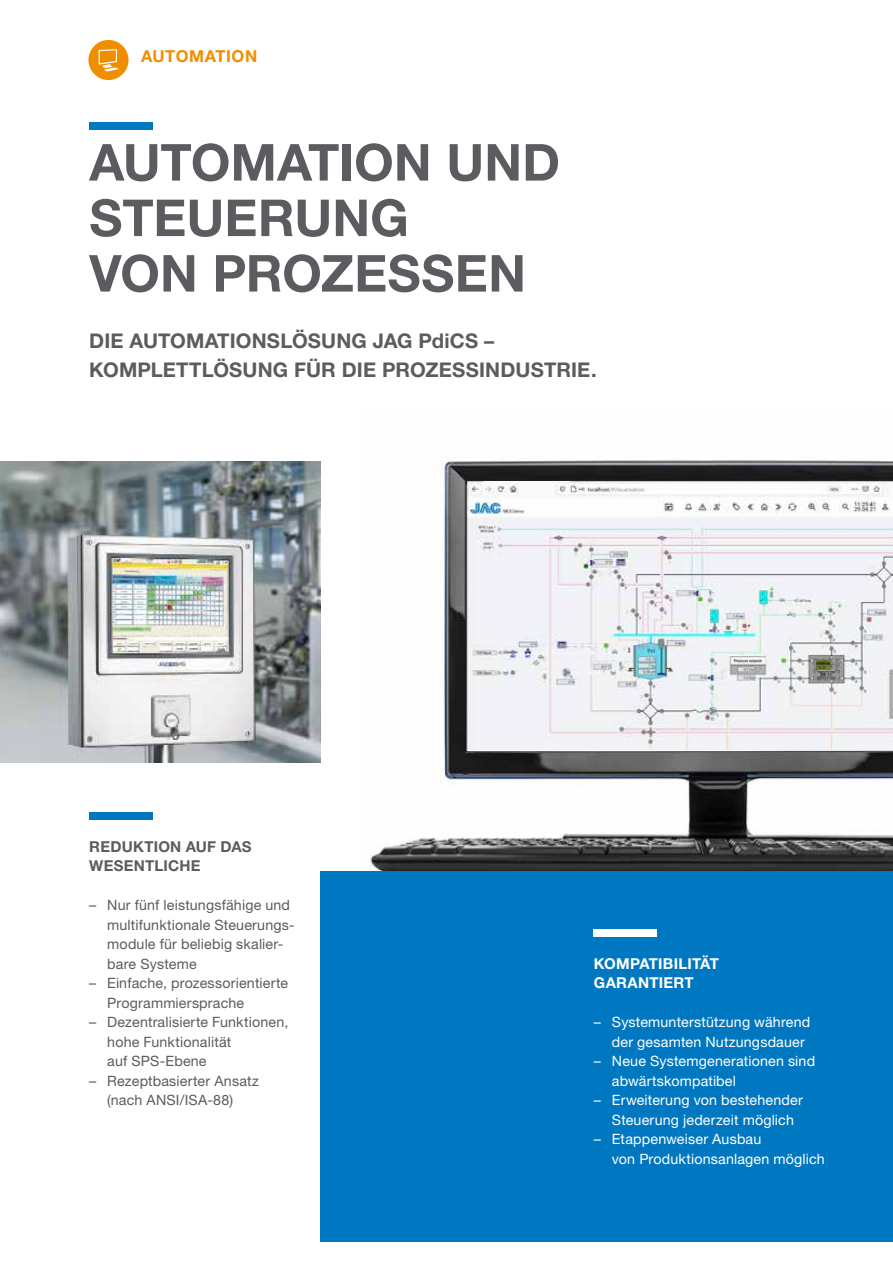
<style>
.page{position:relative;width:893px;height:1263px;background:#fff}
.page>*{position:absolute;margin:0;border:0;box-sizing:border-box;transform-origin:0 0}
.t1{font:700 51px/55.5px "Helvetica Neue LTW1 G";color:#5c5b60}
.t2{font:700 20.25px/29.2px "Helvetica Neue LTW1 G";letter-spacing:.005em;color:#5c5b60}
.t3{font:700 16.5px "Helvetica Neue LTW1 G";letter-spacing:.035em;color:#f18e00}
.t4{font:700 15px/19.5px "Helvetica Neue LTW1 G";letter-spacing:.015em;color:#5c5b60}
.t5{font:700 15px/19.5px "Helvetica Neue LTW1 G";letter-spacing:.015em;color:#fff}
.t6{font:14.25px/19.5px "Helvetica Neue LTW1 G";letter-spacing:.01em;color:#5c5b60}
.t7{font:14.25px/19.5px "Helvetica Neue LTW1 G";letter-spacing:.01em;color:#fff}
</style>
<div class="page">
<img style="left:370px;top:457px;width:523px;height:414px">
<img style="left:468px;top:481px;width:425px;height:268px">
<div style="left:320px;top:871px;width:573px;height:371px;background:#0078c1"></div>
<img style="left:0;top:462px;width:320px;height:301px">
<div style="left:88px;top:40px;width:41px;height:40px;background:#f18e00;border-radius:50%"></div>
<svg style="left:99px;top:49px;width:19px;height:23px"></svg>
<div style="left:89px;top:122px;width:63px;height:8px;background:#0078c1"></div>
<div style="left:89px;top:813px;width:63px;height:7px;background:#0078c1"></div>
<div style="left:594px;top:930px;width:63px;height:7px;background:#fff"></div>
<p class="t3" style="left:141px;top:45px;width:118px">AUTOMATION</p>
<h1 class="t1" style="left:89px;top:134px;width:472px">AUTOMATION UND<br>STEUERUNG<br>VON PROZESSEN</h1>
<h2 class="t2" style="left:89px;top:326px;width:509px">DIE AUTOMATIONSLÖSUNG JAG PdiCS –<br>KOMPLETTLÖSUNG FÜR DIE PROZESSINDUSTRIE.</h2>
<p class="t4" style="left:89px;top:836px;width:164px">REDUKTION AUF DAS<br>WESENTLICHE</p>
<p class="t6" style="left:107px;top:895px;width:189px;text-indent:-18px">– Nur fünf leistungsfähige und multifunktionale Steuerungs&shy;module für beliebig skalier&shy;bare Systeme</p>
<p class="t6" style="left:107px;top:973px;width:182px;text-indent:-18px">– Einfache, prozessorientierte<br>Programmiersprache</p>
<p class="t6" style="left:107px;top:1012px;width:183px;text-indent:-18px">– Dezentralisierte Funktionen, hohe Funktionalität<br>auf SPS-Ebene</p>
<p class="t6" style="left:89px;top:1071px;width:171px;text-align:center">– Rezeptbasierter Ansatz (nach ANSI/ISA-88)</p>
<p class="t5" style="left:594px;top:953px;width:126px">KOMPATIBILITÄT<br>GARANTIERT</p>
<p class="t7" style="left:612px;top:1012px;width:200px;text-indent:-18px">– Systemunterstützung während der gesamten Nutzungsdauer</p>
<p class="t7" style="left:612px;top:1051px;width:205px;text-indent:-18px">– Neue Systemgenerationen sind abwärtskompatibel</p>
<p class="t7" style="left:612px;top:1090px;width:192px;text-indent:-18px">– Erweiterung von bestehender<br>Steuerung jederzeit möglich</p>
<p class="t7" style="left:612px;top:1129px;width:214px;text-indent:-18px">– Etappenweiser Ausbau<br>von Produktionsanlagen möglich</p>
</div>
